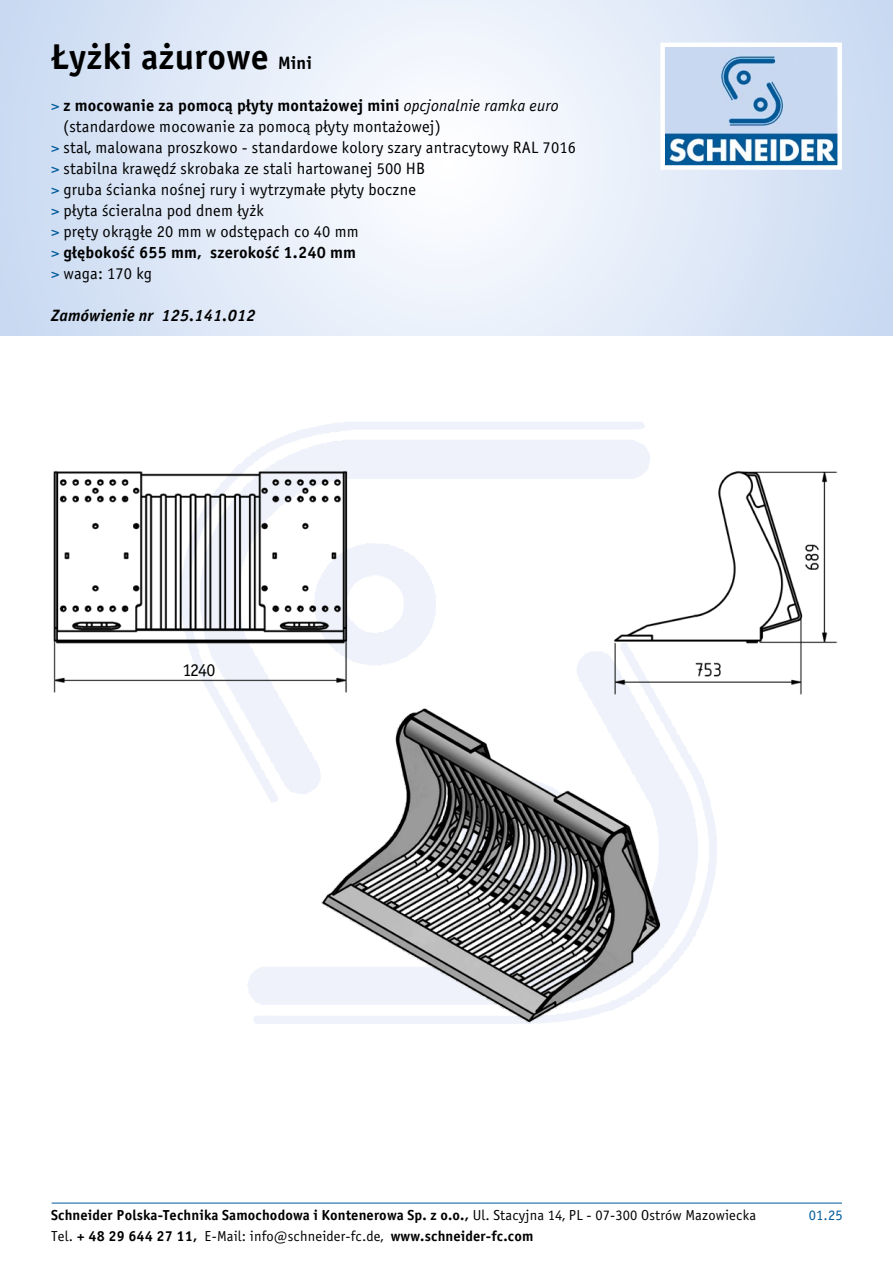
<style>
.page{position:relative;width:893px;height:1263px;background:#fff}
.page>*{position:absolute;margin:0;border:0;box-sizing:border-box;transform-origin:0 0}
.t1{font:36px "Officina Sans Bold ITC";letter-spacing:.01em;color:#000}
.t2{font:18px "Officina Sans Book ITC";color:#000}
.t3{font:16.5px/21px "Officina Sans Book ITC";letter-spacing:.01em;color:#000}
.t4{font:16.5px "Officina Sans Bold ITC";letter-spacing:.01em;color:#000}
.t5{font:italic 16.5px "Officina Sans Bold ITC";letter-spacing:.01em;color:#000}
.t6{font:14.55px "Officina Sans Bold ITC";letter-spacing:.01em;color:#000}
.t7{font:14.55px "Officina Sans Book ITC";color:#005a9a}
.s1{font-size:18px}
.s2{font-family:"Officina Sans Book ITC";color:#005a9a}
.s3{font-family:"Officina Sans Book ITC";font-style:italic}
.s4{color:#005a9a}
.s5{font-family:"Officina Sans Book ITC"}
</style>
<div class="page">
<svg style="left:0;top:0;width:893px;height:336px"></svg>
<img style="left:665px;top:48px;width:172px;height:117px">
<div style="left:660px;top:43px;width:182px;height:127px;border:4px solid #fff"></div>
<img style="left:53px;top:426px;width:785px;height:598px">
<hr style="left:52px;top:1203px;width:790px;height:1px;background:#005a9a">
<h1 class="t1" style="left:51px;top:34px;width:262px">Łyżki ażurowe <span class="s1">Mini</span></h1>
<p class="t4" style="left:51px;top:95px;width:509px"><span class="s2">&gt;</span> z mocowanie za pomocą płyty montażowej mini <span class="s3">opcjonalnie ramka euro</span></p>
<p class="t3" style="left:51px;top:116px;width:527px;text-indent:12px">(standardowe mocowanie za pomocą płyty montażowej)<br><span class="s4">&gt;</span> stal, malowana proszkowo - standardowe kolory szary antracytowy RAL 7016 <span class="s4">&gt;</span> stabilna krawędź skrobaka ze stali hartowanej 500 HB<br><span class="s4">&gt;</span> gruba ścianka nośnej rury i wytrzymałe płyty boczne<br><span class="s4">&gt;</span> płyta ścieralna pod dnem łyżk<br><span class="s4">&gt;</span> pręty okrągłe 20 mm w odstępach co 40 mm</p>
<p class="t4" style="left:51px;top:242px;width:306px"><span class="s2">&gt;</span> głębokość 655 mm, szerokość 1.240 mm</p>
<p class="t3" style="left:51px;top:263px;width:103px"><span class="s4">&gt;</span> waga: 170 kg</p>
<p class="t5" style="left:51px;top:305px;width:206px">Zamówienie nr 125.141.012</p>
<p class="t2" style="left:182px;top:660px;width:35px">1240</p>
<p class="t6" style="left:51px;top:1206px;width:707px">Schneider Polska-Technika Samochodowa i Kontenerowa Sp. z o.o., <span class="s5">Ul. Stacyjna 14, PL - 07-300 Ostrów Mazowiecka</span></p>
<p class="t7" style="left:809px;top:1206px;width:35px">01.25</p>
<p class="t6" style="left:51px;top:1227px;width:484px"><span class="s5">Tel.</span> + 48 29 644 27 11, <span class="s5">E-Mail: info@schneider-fc.de,</span> www.schneider-fc.com</p>
</div>
